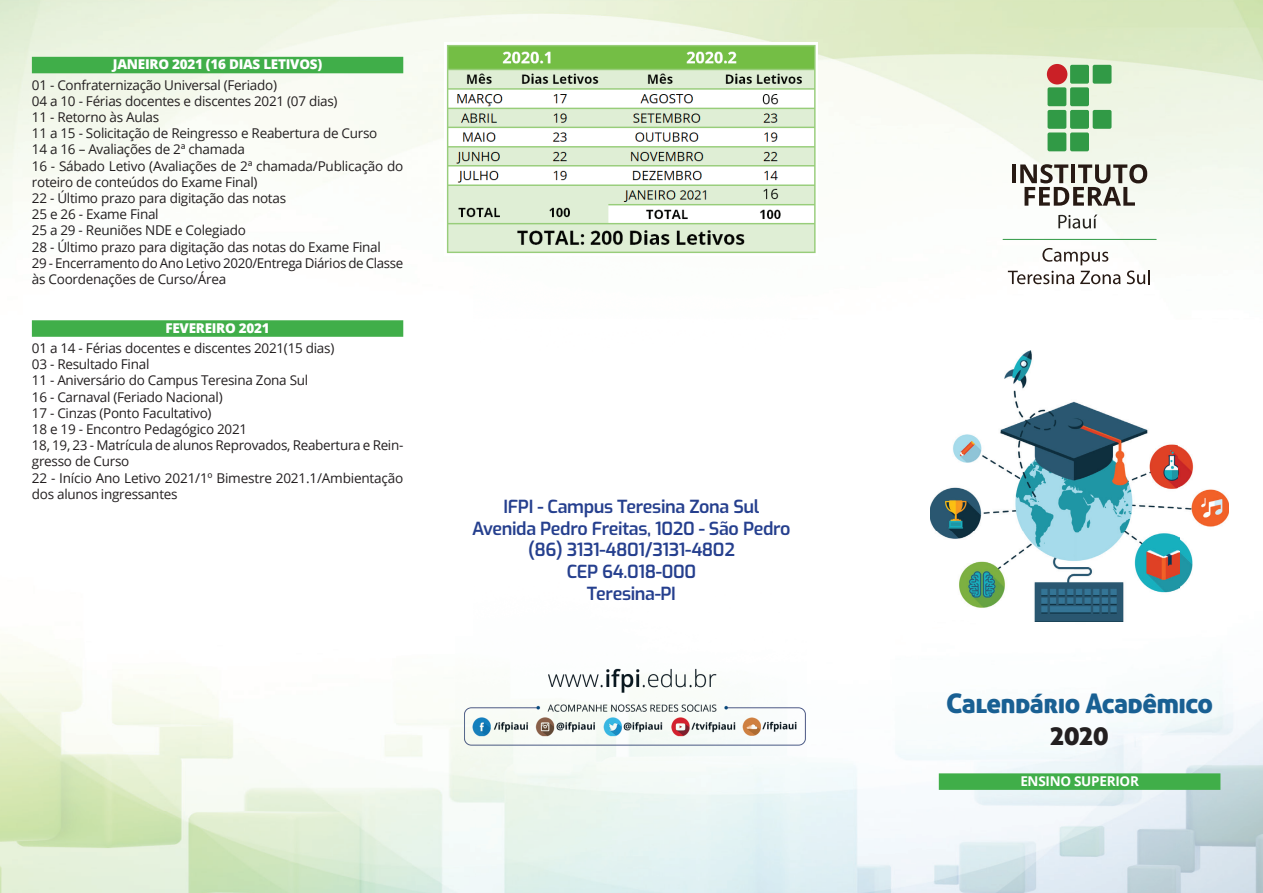
<style>
.page{position:relative;width:1263px;height:893px;background:#fff}
.page>*{position:absolute;margin:0;border:0;box-sizing:border-box;transform-origin:0 0}
.t1{font:27px "Aller Display";letter-spacing:-.02em;color:#196093}
.t2{font:27px "Aller Display";color:#231f20}
.t3{font:600 18px/21.6px "Exo";letter-spacing:-.02em;color:#253f8e;text-align:center}
.t4{font:13.5px/16.2px "Open Sans";letter-spacing:-.02em;color:#231f20}
.t5{font:800 13.5px "Open Sans";letter-spacing:-.02em;color:#fff}
.t6{font:700 13.5px "Open Sans";letter-spacing:-.02em;color:#fff}
</style>
<div class="page">
<img style="left:790px;top:0;width:473px;height:351px">
<img style="left:0;top:80px;width:473px;height:813px">
<img style="left:1212px;top:680px;width:51px;height:213px">
<img style="left:790px;top:745px;width:156px;height:148px">
<img style="left:946px;top:684px;width:266px;height:209px">
<div style="left:32px;top:57px;width:371px;height:16px;background:#40ae49"></div>
<div style="left:32px;top:320px;width:371px;height:17px;background:#40ae49"></div>
<div style="left:939px;top:773px;width:281px;height:17px;background:#40ae49"></div>
<img style="left:930px;top:351px;width:299px;height:271px">
<img style="left:455px;top:637px;width:351px;height:126px">
<img style="left:444px;top:43px;width:374px;height:212px">
<svg style="left:1042px;top:248px;width:66px;height:17px"></svg>
<svg style="left:1008px;top:271px;width:66px;height:13px"></svg>
<svg style="left:1080px;top:271px;width:40px;height:13px"></svg>
<svg style="left:1127px;top:270px;width:23px;height:14px"></svg>
<hr style="left:1002px;top:239px;width:155px;height:1px;background:#319a46">
<svg style="left:1058px;top:215px;width:39px;height:14px"></svg>
<div style="left:1070px;top:65px;width:19px;height:19px;background:#319a46;border-radius:2px"></div>
<div style="left:1093px;top:65px;width:18px;height:19px;background:#319a46;border-radius:2px"></div>
<div style="left:1093px;top:110px;width:18px;height:19px;background:#319a46;border-radius:2px"></div>
<div style="left:1047px;top:87px;width:19px;height:19px;background:#319a46;border-radius:2px"></div>
<div style="left:1070px;top:87px;width:19px;height:19px;background:#319a46;border-radius:2px"></div>
<div style="left:1047px;top:110px;width:19px;height:19px;background:#319a46;border-radius:2px"></div>
<div style="left:1070px;top:110px;width:19px;height:19px;background:#319a46;border-radius:2px"></div>
<div style="left:1047px;top:132px;width:19px;height:19px;background:#319a46;border-radius:2px"></div>
<div style="left:1070px;top:132px;width:19px;height:19px;background:#319a46;border-radius:2px"></div>
<div style="left:1047px;top:64px;width:20px;height:20px;background:#ca2026;border-radius:50%"></div>
<svg style="left:1011px;top:164px;width:4px;height:19px"></svg>
<svg style="left:1020px;top:164px;width:127px;height:42px"></svg>
<p class="t5" style="left:113px;top:54px;width:211px">JANEIRO 2021 (16 DIAS LETIVOS)</p>
<p class="t4" style="left:32px;top:76px;width:373px">01 - Confraternização Universal (Feriado)<br>04 a 10 - Férias docentes e discentes 2021 (07 dias)<br>11 - Retorno às Aulas<br>11 a 15 - Solicitação de Reingresso e Reabertura de Curso<br>14 a 16 – Avaliações de 2ª chamada<br>16 - Sábado Letivo (Avaliações de 2ª chamada/Publicação do roteiro de conteúdos do Exame Final)<br>22 - Último prazo para digitação das notas<br>25 e 26 - Exame Final<br>25 a 29 - Reuniões NDE e Colegiado<br>28 - Último prazo para digitação das notas do Exame Final<br>29 - Encerramento do Ano Letivo 2020/Entrega Diários de Classe às Coordenações de Curso/Área</p>
<p class="t5" style="left:165px;top:317px;width:106px">FEVEREIRO 2021</p>
<p class="t4" style="left:32px;top:340px;width:373px">01 a 14 - Férias docentes e discentes 2021(15 dias)<br>03 - Resultado Final<br>11 - Aniversário do Campus Teresina Zona Sul<br>16 - Carnaval (Feriado Nacional)<br>17 - Cinzas (Ponto Facultativo)<br>18 e 19 - Encontro Pedagógico 2021<br>18, 19, 23 - Matrícula de alunos Reprovados, Reabertura e Rein&shy;gresso de Curso<br>22 - Início Ano Letivo 2021/1º Bimestre 2021.1/Ambientação dos alunos ingressantes</p>
<h2 class="t3" style="left:472px;top:495px;width:320px">IFPI - Campus Teresina Zona Sul<br>Avenida Pedro Freitas, 1020 - São Pedro (86) 3131-4801/3131-4802<br>CEP 64.018-000<br>Teresina-PI</h2>
<h1 class="t1" style="left:946px;top:686px;width:268px">Calendário Acadêmico</h1>
<h1 class="t2" style="left:1050px;top:719px;width:60px">2020</h1>
<p class="t6" style="left:1020px;top:771px;width:120px">ENSINO SUPERIOR</p>
</div>
